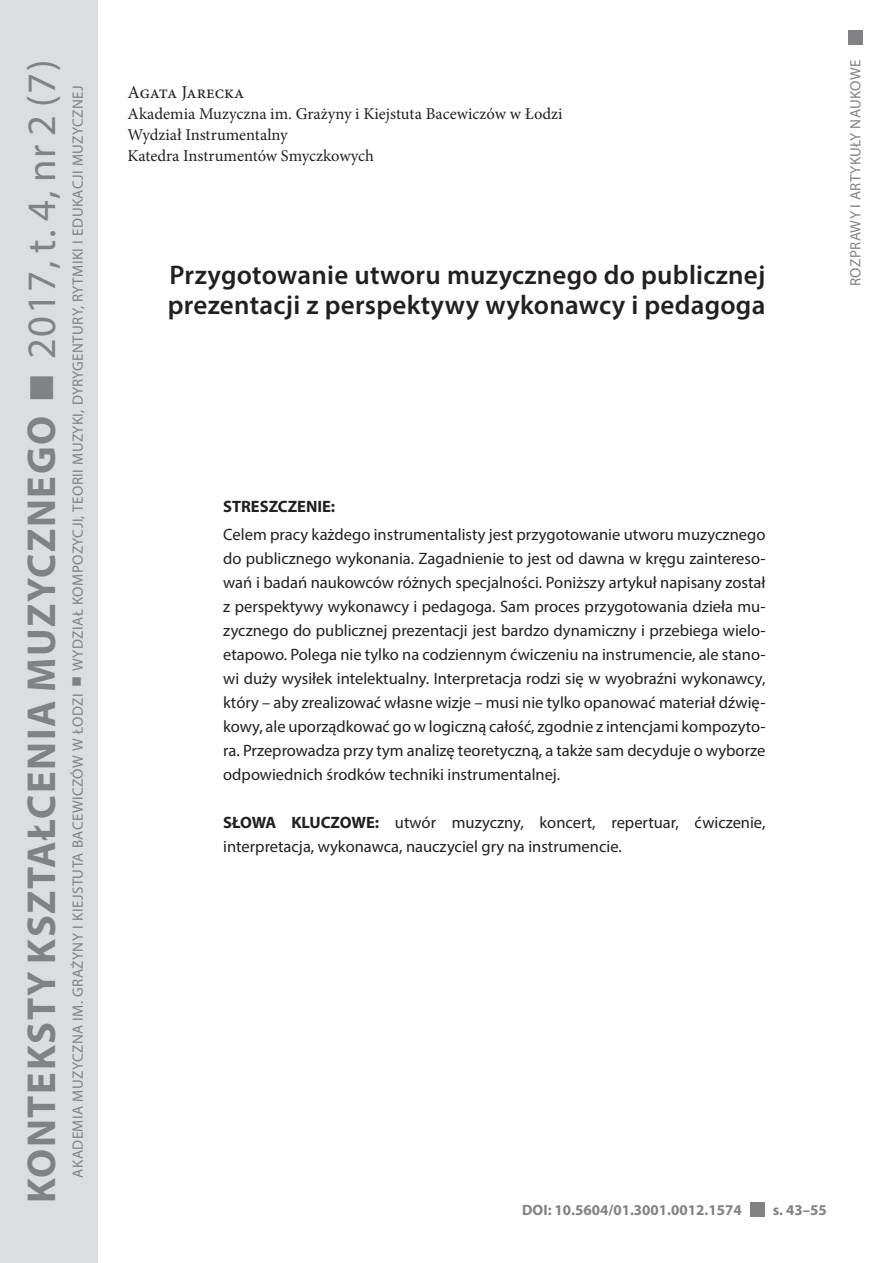
<style>
.page{position:relative;width:893px;height:1263px;background:#fff}
.page>*{position:absolute;margin:0;border:0;box-sizing:border-box;transform-origin:0 0}
.t1{font:700 40.5px "Myriad Pro";letter-spacing:.04em;color:#808285}
.t2{font:40.5px "Myriad Pro";letter-spacing:.04em;color:#808285}
.t3{font:600 27px/30px "Myriad Pro";letter-spacing:.01em;color:#231f20}
.t4{font:18px "Minion Pro";letter-spacing:-.015em;color:#231f20}
.t5{font:16.5px/24px "Myriad Pro";color:#231f20;text-align:justify}
.t6{font:16.5px/21px "Minion Pro";color:#231f20}
.t7{font:700 16.5px "Myriad Pro";color:#231f20}
.t8{font:15px "Myriad Pro";letter-spacing:.025em;color:#808285}
.t9{font:700 15px "Myriad Pro";color:#808285}
.s1{font-weight:700}
</style>
<div class="page">
<div style="left:750px;top:1202px;width:15px;height:15px;background:#808285"></div>
<div style="left:0;top:0;width:98px;height:1263px;background:#dcdddf"></div>
<div style="left:848px;top:30px;width:15px;height:15px;background:#808285"></div>
<h1 class="t2" style="left:17px;top:359px;width:301px;rotate:-90deg">2017, t. 4, nr 2 (7)</h1>
<h1 class="t1" style="left:15px;top:1203px;width:788px;rotate:-90deg">KONTEKSTY KSZTAŁCENIA MUZYCZNEGO</h1>
<p class="t8" style="left:68px;top:671px;width:587px;rotate:-90deg">Wydział Kompozycji, Teorii Muzyki, Dyrygentury, Rytmiki i Edukacji Muzycznej</p>
<p class="t8" style="left:68px;top:1178px;width:484px;rotate:-90deg">Akademia Muzyczna im. Grażyny i Kiejstuta Bacewiczów w Łodzi</p>
<p class="t4" style="left:128px;top:80px;width:118px">Agata Jarecka</p>
<p class="t6" style="left:128px;top:104px;width:437px">Akademia Muzyczna im. Grażyny i Kiejstuta Bacewiczów w Łodzi<br>Wydział Instrumentalny<br>Katedra Instrumentów Smyczkowych</p>
<h2 class="t3" style="left:168px;top:259px;width:599px">Przygotowanie utworu muzycznego do publicznej prezentacji z perspektywy wykonawcy i pedagoga</h2>
<p class="t7" style="left:223px;top:496px;width:113px">STRESZCZENIE:</p>
<p class="t5" style="left:223px;top:522px;width:544px">Celem pracy każdego instrumentalisty jest przygotowanie utworu muzycznego do publicznego wykonania. Zagadnienie to jest od dawna w kręgu zaintereso&shy;wań i badań naukowców różnych specjalności. Poniższy artykuł napisany został z perspektywy wykonawcy i pedagoga. Sam proces przygotowania dzieła mu&shy;zycznego do publicznej prezentacji jest bardzo dynamiczny i przebiega wielo&shy;etapowo. Polega nie tylko na codziennym ćwiczeniu na instrumencie, ale stano&shy;wi duży wysiłek intelektualny. Interpretacja rodzi się w wyobraźni wykonawcy, który – aby zrealizować własne wizje – musi nie tylko opanować materiał dźwię&shy;kowy, ale uporządkować go w logiczną całość, zgodnie z intencjami kompozyto&shy;ra. Przeprowadza przy tym analizę teoretyczną, a także sam decyduje o wyborze odpowiednich środków techniki instrumentalnej.</p>
<p class="t5" style="left:223px;top:810px;width:544px"><span class="s1">SŁOWA KLUCZOWE:</span> utwór muzyczny, koncert, repertuar, ćwiczenie, interpretacja, wykonawca, nauczyciel gry na instrumencie.</p>
<p class="t8" style="left:846px;top:286px;width:228px;rotate:-90deg">ROZPRAWY I ARTYKUŁY NAUKOWE</p>
<p class="t9" style="left:522px;top:1200px;width:221px">DOI: 10.5604/01.3001.0012.1574</p>
<p class="t9" style="left:773px;top:1200px;width:56px">s. 43–55</p>
</div>
